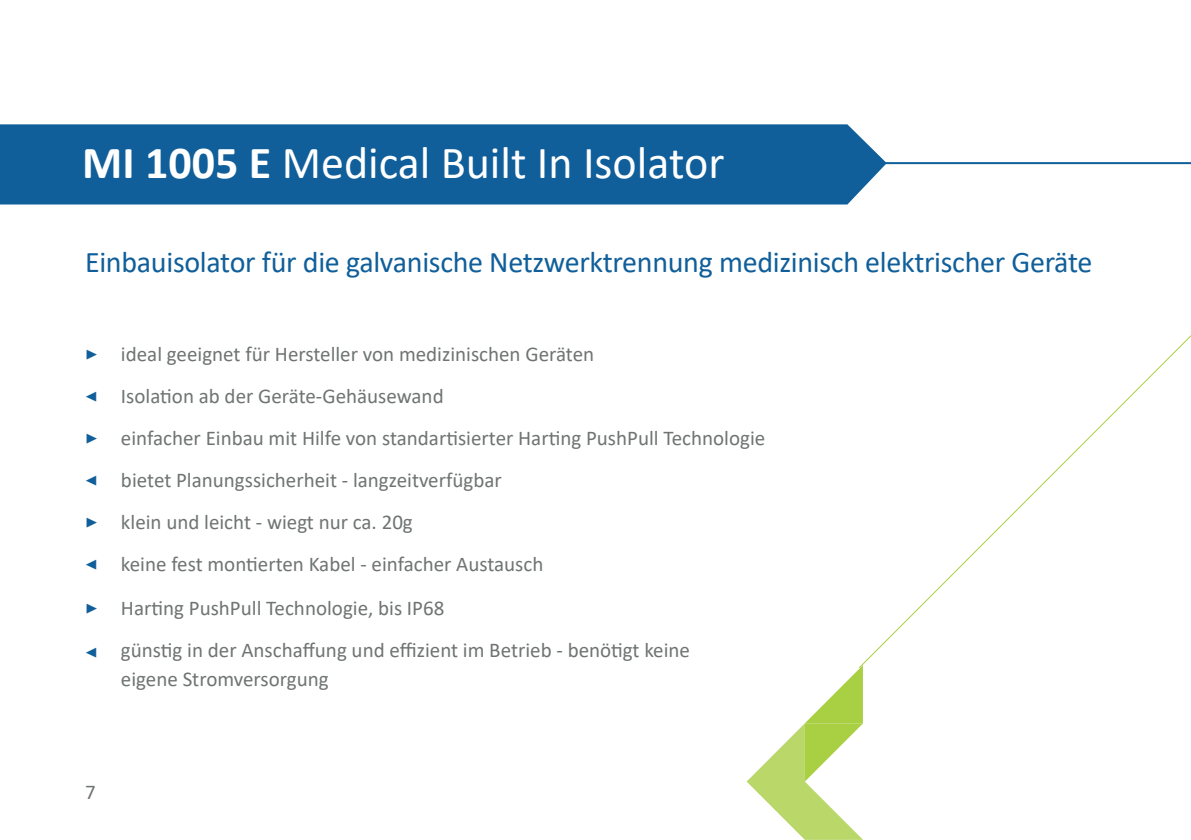
<style>
.page{position:relative;width:1191px;height:840px;background:#fff}
.page>*{position:absolute;margin:0;border:0;box-sizing:border-box;transform-origin:0 0}
.t1{font:46px "Calibri";color:#fff}
.t2{font:30px "Calibri";letter-spacing:-.01em;color:#105f9a}
.t3{font:21px "Calibri";color:#6f7473}
.Absatzformat_1{font:21px "Minion Pro";color:#105f9a}
.s1{font-weight:700}
</style>
<div class="page">
<hr style="left:863px;top:162px;width:328px;height:2px;background:#105f9a">
<div style="left:0;top:124px;width:886px;height:80px;background:#105f9a"></div>
<svg style="left:862px;top:335px;width:329px;height:330px"></svg>
<hr style="left:805px;top:839px;width:58px;height:1px;background:#b1d355">
<svg style="left:746px;top:664px;width:117px;height:175px"></svg>
<p class="t1" style="left:82px;top:130px;width:643px"><span class="s1">MI 1005 E</span> Medical Built In Isolator</p>
<p class="t2" style="left:85px;top:241px;width:1008px">Einbauisolator für die galvanische Netzwerktrennung medizinisch elektrischer Geräte</p>
<p class="Absatzformat_1" style="left:85px;top:339px;width:14px">▶</p>
<p class="Absatzformat_1" style="left:85px;top:381px;width:14px">◀</p>
<p class="Absatzformat_1" style="left:85px;top:423px;width:14px">▶</p>
<p class="Absatzformat_1" style="left:85px;top:465px;width:14px">◀</p>
<p class="Absatzformat_1" style="left:85px;top:507px;width:14px">▶</p>
<p class="Absatzformat_1" style="left:85px;top:549px;width:14px">◀</p>
<p class="Absatzformat_1" style="left:85px;top:593px;width:14px">▶</p>
<p class="Absatzformat_1" style="left:85px;top:637px;width:14px">◀</p>
<p class="t3" style="left:121px;top:339px;width:475px">ideal geeignet für Hersteller von medizinischen Geräten</p>
<p class="t3" style="left:121px;top:381px;width:324px">Isolation ab der Geräte-Gehäusewand</p>
<p class="t3" style="left:121px;top:423px;width:646px">einfacher Einbau mit Hilfe von standartisierter Harting PushPull Technologie</p>
<p class="t3" style="left:121px;top:465px;width:382px">bietet Planungssicherheit - langzeitverfügbar</p>
<p class="t3" style="left:121px;top:507px;width:293px">klein und leicht - wiegt nur ca. 20g</p>
<p class="t3" style="left:121px;top:549px;width:424px">keine fest montierten Kabel - einfacher Austausch</p>
<p class="t3" style="left:121px;top:593px;width:325px">Harting PushPull Technologie, bis IP68</p>
<p class="t3" style="left:121px;top:635px;width:570px">günstig in der Anschaffung und effizient im Betrieb - benötigt keine</p>
<p class="t3" style="left:121px;top:663px;width:209px">eigene Stromversorgung</p>
<p class="t3" style="left:85px;top:777px;width:12px">7</p>
</div>
